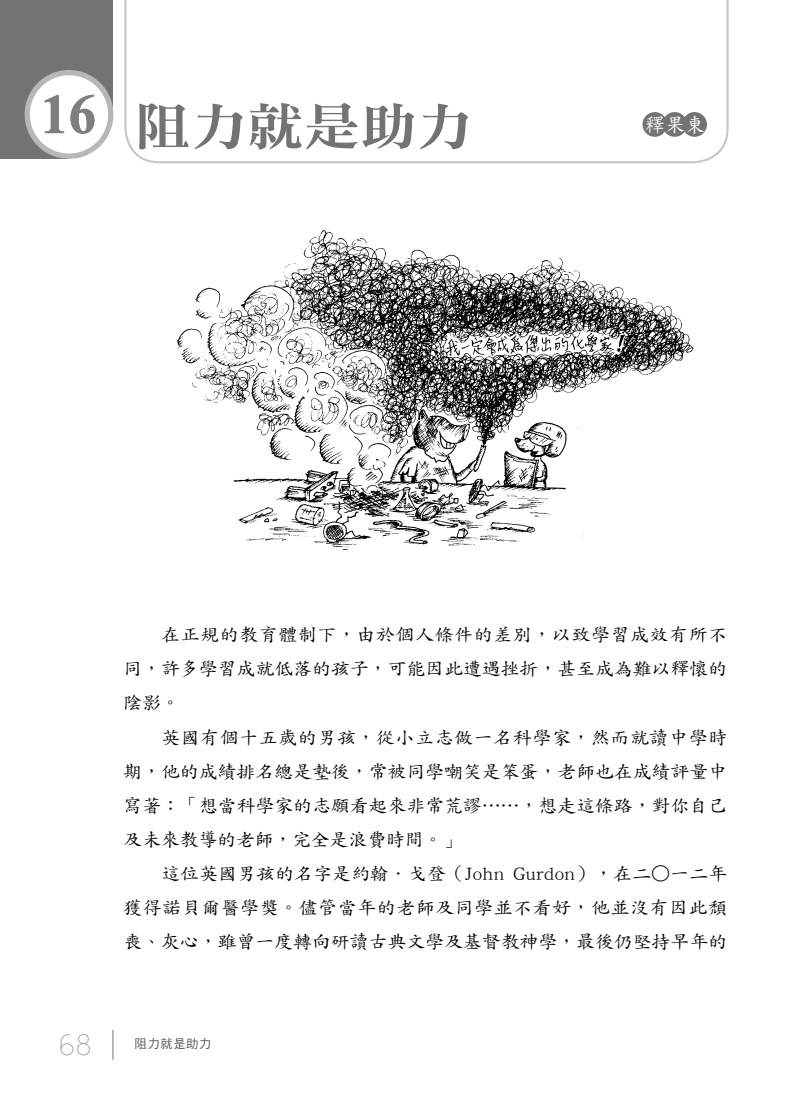
<style>
.page{position:relative;width:808px;height:1106px;background:#fff}
.page>*{position:absolute;margin:0;border:0;box-sizing:border-box;transform-origin:0 0}
.t1{font:50.7px "DF Ming Std W9";color:#737373;scale:1.11 1}
.t2{font:300 29.4px "Existence";color:#9f9f9f;scale:1.05 1}
.t3{font:20.25px "DF Biao Kai Shu Std W5";color:#fff}
.t4{font:18.15px/34px "DF Kai Shu Std W5";letter-spacing:-.015em;color:#000;text-align:justify;scale:1.05 1}
.t5{font:12.15px "DF Hei Std W5";letter-spacing:.05em;color:#575757}
</style>
<div class="page">
<hr style="left:113px;top:1029px;width:1px;height:30px;background:#717171">
<svg style="left:124px;top:0;width:605px;height:163px"></svg>
<div style="left:0;top:0;width:68px;height:159px;background:#737373"></div>
<div style="left:0;top:0;width:113px;height:116px;background:#737373"></div>
<div style="left:27px;top:73px;width:84px;height:83px;background:#fff;border-radius:50%"></div>
<div style="left:25px;top:70px;width:88px;height:89px;border:5px solid #b7b7b7;border-radius:50%"></div>
<div style="left:642px;top:112px;width:25px;height:25px;background:#737373;border-radius:50%"></div>
<div style="left:662px;top:112px;width:25px;height:25px;background:#737373;border-radius:50%"></div>
<div style="left:682px;top:112px;width:25px;height:25px;background:#737373;border-radius:50%"></div>
<img style="left:177px;top:230px;width:517px;height:320px">
<h1 class="t1" style="left:41px;top:99px;width:391px"><sup>16</sup> 阻力就是助力</h1>
<p class="t3" style="left:645px;top:114px;width:62px">釋果東</p>
<p class="t4" style="left:123px;top:617px;width:577px;text-indent:38px">在正規的教育體制下，由於個人條件的差別，以致學習成效有所不同，許多學習成就低落的孩子，可能因此遭遇挫折，甚至成為難以釋懷的陰影。</p>
<p class="t4" style="left:123px;top:719px;width:577px;text-indent:38px">英國有個十五歲的男孩，從小立志做一名科學家，然而就讀中學時期，他的成績排名總是墊後，常被同學嘲笑是笨蛋，老師也在成績評量中寫著：「想當科學家的志願看起來非常荒謬……，想走這條路，對你自己及未來教導的老師，完全是浪費時間。」</p>
<p class="t4" style="left:123px;top:855px;width:577px;text-indent:38px">這位英國男孩的名字是約翰．戈登（John Gurdon），在二○一二年獲得諾貝爾醫學獎。儘管當年的老師及同學並不看好，他並沒有因此頹喪、灰心，雖曾一度轉向研讀古典文學及基督教神學，最後仍堅持早年的</p>
<h2 class="t2" style="left:59px;top:1029px;width:33px">68</h2>
<p class="t5" style="left:135px;top:1037px;width:78px">阻力就是助力</p>
</div>
